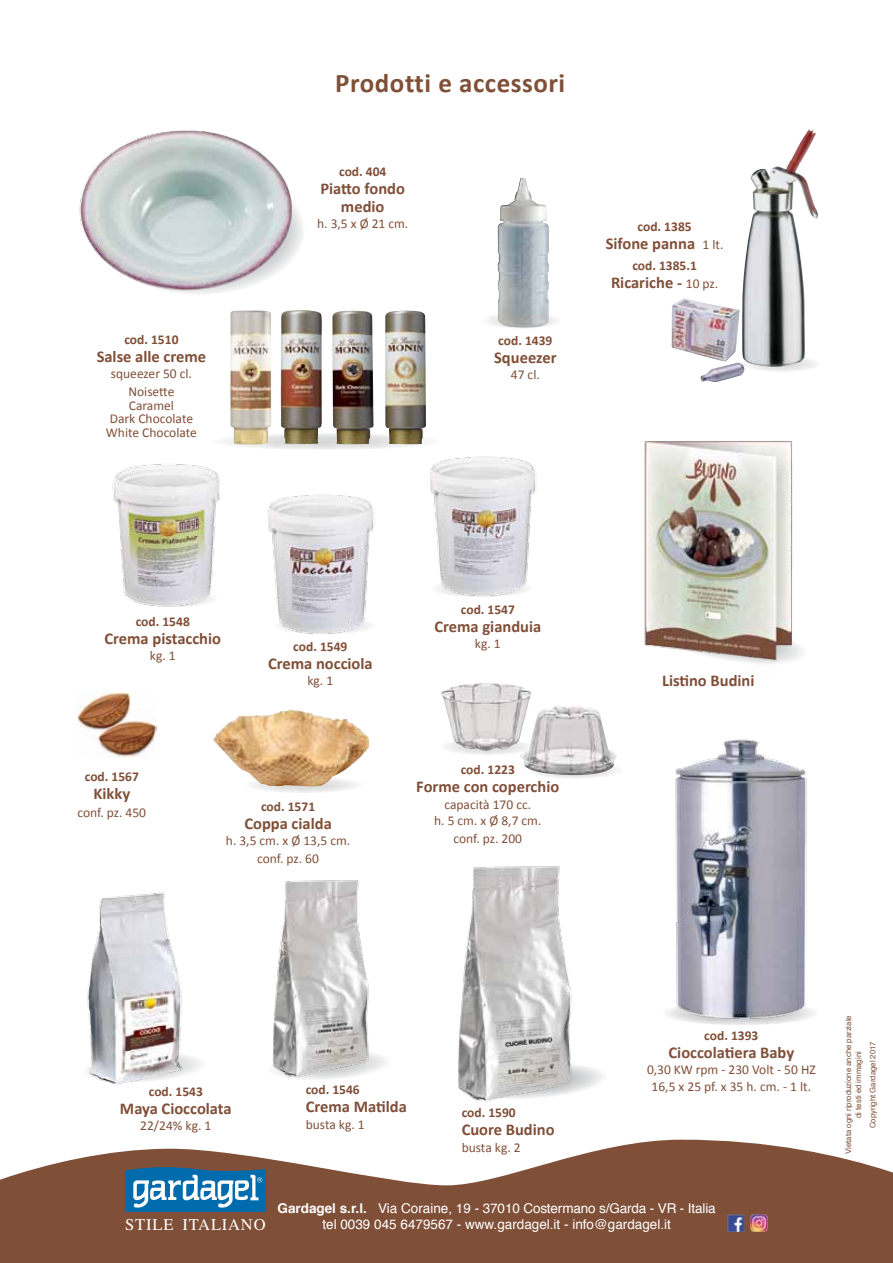
<style>
.page{position:relative;width:893px;height:1263px;background:#fff}
.page>*{position:absolute;margin:0;border:0;box-sizing:border-box;transform-origin:0 0}
.t1{font:700 27px "Calibri";letter-spacing:.02em;color:#804f38}
.t2{font:700 16.5px/18px "Calibri";color:#804f38;text-align:center}
.t3{font:16.5px "Times";letter-spacing:.05em;color:#fff}
.t4{font:13.5px/16.5px "Calibri";color:#804f38;text-align:center}
.t5{font:700 13.5px "Calibri";color:#804f38}
.t6{font:13.5px "Helvetica";color:#fff}
.t7{font:7.8px/10.1px "Helvetica";color:#804f38;text-align:center}
.s1{font-weight:400;font-size:13.5px}
.s2{font-weight:700}
</style>
<div class="page">
<svg style="left:0;top:1140px;width:893px;height:123px;fill:#804f38"></svg>
<img style="left:751px;top:1215px;width:17px;height:17px">
<img style="left:728px;top:1215px;width:16px;height:16px">
<img style="left:268px;top:494px;width:107px;height:140px">
<img style="left:430px;top:456px;width:107px;height:141px">
<img style="left:112px;top:464px;width:108px;height:143px">
<div style="left:482px;top:312px;width:80px;height:17px;background:#f5f5f5;border-radius:50%"></div>
<img style="left:498px;top:178px;width:51px;height:150px">
<img style="left:667px;top:739px;width:147px;height:286px">
<svg style="left:742px;top:356px;width:79px;height:16px"></svg>
<img style="left:742px;top:129px;width:77px;height:238px">
<img style="left:671px;top:299px;width:75px;height:83px">
<svg style="left:94px;top:166px;width:211px;height:129px"></svg>
<img style="left:79px;top:130px;width:213px;height:160px">
<img style="left:644px;top:441px;width:158px;height:223px">
<svg style="left:526px;top:762px;width:98px;height:17px"></svg>
<img style="left:441px;top:683px;width:176px;height:92px">
<svg style="left:190px;top:1057px;width:11px;height:15px"></svg>
<img style="left:87px;top:892px;width:103px;height:193px">
<svg style="left:375px;top:1054px;width:11px;height:16px"></svg>
<img style="left:273px;top:880px;width:102px;height:199px">
<svg style="left:579px;top:1066px;width:24px;height:25px"></svg>
<img style="left:458px;top:866px;width:121px;height:236px">
<svg style="left:244px;top:777px;width:120px;height:16px"></svg>
<img style="left:234px;top:710px;width:55px;height:11px">
<svg style="left:208px;top:433px;width:234px;height:17px"></svg>
<img style="left:332px;top:310px;width:42px;height:134px">
<img style="left:385px;top:310px;width:41px;height:134px">
<img style="left:279px;top:310px;width:44px;height:135px">
<img style="left:230px;top:310px;width:41px;height:135px">
<svg style="left:125px;top:1167px;width:141px;height:45px"></svg>
<img style="left:78px;top:693px;width:78px;height:64px">
<p class="t5" style="left:124px;top:331px;width:56px">cod. 1510</p>
<p class="t2" style="left:97px;top:347px;width:111px">Salse alle creme</p>
<p class="t4" style="left:111px;top:365px;width:83px;line-height:18px">squeezer 50 cl.<br>Noisette</p>
<p class="t4" style="left:106px;top:399px;width:93px;line-height:13.5px">Caramel<br>Dark Chocolate<br>White Chocolate</p>
<h1 class="t1" style="left:335px;top:67px;width:232px">Prodotti e accessori</h1>
<p class="t5" style="left:339px;top:163px;width:49px">cod. 404</p>
<p class="t2" style="left:320px;top:178px;width:86px">Piatto fondo medio</p>
<p class="t4" style="left:317px;top:216px;width:93px">h. 3,5 x Ø 21 cm.</p>
<p class="t5" style="left:498px;top:332px;width:56px">cod. 1439</p>
<p class="t2" style="left:494px;top:347px;width:64px">Squeezer</p>
<p class="t4" style="left:511px;top:366px;width:30px">47 cl.</p>
<p class="t5" style="left:637px;top:219px;width:56px">cod. 1385</p>
<p class="t2" style="left:606px;top:234px;width:119px">Sifone panna <span class="s1">1 lt.</span></p>
<p class="t5" style="left:632px;top:258px;width:66px">cod. 1385.1</p>
<p class="t2" style="left:611px;top:273px;width:109px">Ricariche - <span class="s1">10 pz.</span></p>
<p class="t5" style="left:136px;top:613px;width:56px">cod. 1548</p>
<p class="t2" style="left:104px;top:628px;width:118px">Crema pistacchio</p>
<p class="t4" style="left:150px;top:647px;width:27px">kg. 1</p>
<p class="t5" style="left:293px;top:638px;width:56px">cod. 1549</p>
<p class="t2" style="left:268px;top:653px;width:106px">Crema nocciola</p>
<p class="t4" style="left:307px;top:672px;width:27px">kg. 1</p>
<p class="t5" style="left:85px;top:768px;width:56px">cod. 1567</p>
<p class="t2" style="left:93px;top:783px;width:38px">Kikky</p>
<p class="t4" style="left:78px;top:804px;width:70px">conf. pz. 450</p>
<p class="t5" style="left:261px;top:798px;width:56px">cod. 1571</p>
<p class="t2" style="left:244px;top:813px;width:89px">Coppa cialda</p>
<p class="t4" style="left:226px;top:832px;width:126px;line-height:18px">h. 3,5 cm. x Ø 13,5 cm. conf. pz. 60</p>
<p class="t5" style="left:461px;top:601px;width:56px">cod. 1547</p>
<p class="t2" style="left:434px;top:616px;width:108px">Crema gianduia</p>
<p class="t4" style="left:475px;top:635px;width:27px">kg. 1</p>
<p class="t5" style="left:461px;top:761px;width:56px">cod. 1223</p>
<p class="t2" style="left:416px;top:777px;width:145px">Forme con coperchio</p>
<p class="t4" style="left:434px;top:796px;width:109px">capacità 170 cc.<br>h. 5 cm. x Ø 8,7 cm.</p>
<p class="t4" style="left:453px;top:831px;width:70px">conf. pz. 200</p>
<p class="t2" style="left:662px;top:671px;width:94px">Listino Budini</p>
<p class="t5" style="left:149px;top:1083px;width:56px">cod. 1543</p>
<p class="t2" style="left:120px;top:1098px;width:113px">Maya Cioccolata</p>
<p class="t4" style="left:140px;top:1117px;width:73px">22/24% kg. 1</p>
<p class="t5" style="left:306px;top:1081px;width:56px">cod. 1546</p>
<p class="t2" style="left:306px;top:1097px;width:103px">Crema Matilda</p>
<p class="t4" style="left:306px;top:1116px;width:60px">busta kg. 1</p>
<p class="t5" style="left:462px;top:1104px;width:56px">cod. 1590</p>
<p class="t2" style="left:462px;top:1120px;width:94px">Cuore Budino</p>
<p class="t4" style="left:462px;top:1139px;width:60px">busta kg. 2</p>
<p class="t5" style="left:704px;top:1027px;width:56px">cod. 1393</p>
<p class="t2" style="left:669px;top:1042px;width:127px">Cioccolatiera Baby</p>
<p class="t4" style="left:647px;top:1061px;width:170px">0,30 KW rpm - 230 Volt - 50 HZ<br>16,5 x 25 pf. x 35 h. cm. - 1 lt.</p>
<p class="t6" style="left:278px;top:1197px;width:440px"><span class="s2">Gardagel s.r.l.</span> Via Coraine, 19 - 37010 Costermano s/Garda - VR - Italia</p>
<p class="t3" style="left:125px;top:1215px;width:142px">STILE ITALIANO</p>
<p class="t6" style="left:322px;top:1214px;width:350px">tel 0039 045 6479567 - www.gardagel.it - info@gardagel.it</p>
<p class="t7" style="left:843px;top:1154px;width:140px;rotate:-90deg">Vietata ogni riproduzione anche parziale di testi ed immagini</p>
<p class="t7" style="left:868px;top:1128px;width:88px;rotate:-90deg">Copyright Gardagel 2017</p>
</div>
